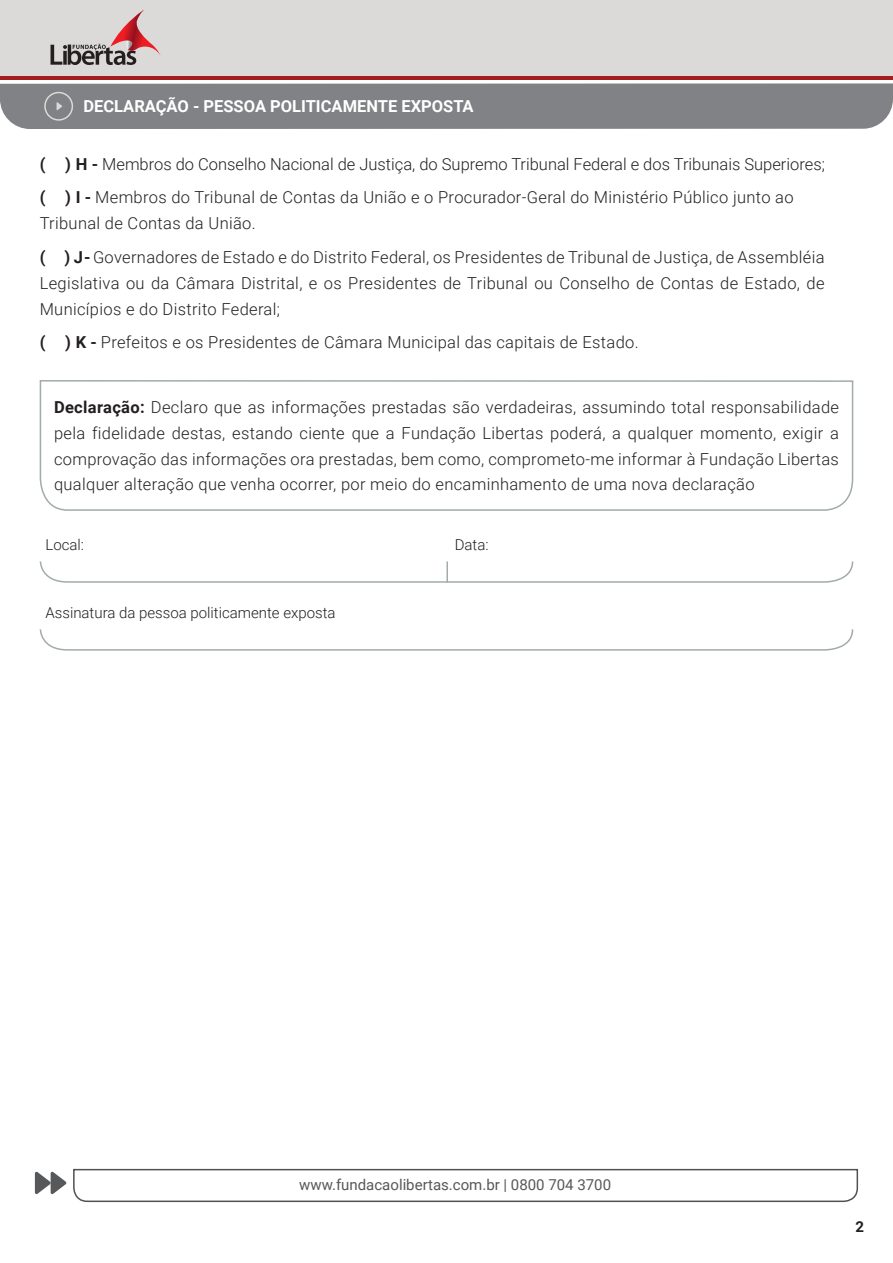
<style>
.page{position:relative;width:893px;height:1263px;background:#fff}
.page>*{position:absolute;margin:0;border:0;box-sizing:border-box;transform-origin:0 0}
.t1{font:300 16.5px/25.8px "Roboto";letter-spacing:.02em;color:#231f20;text-align:justify}
.t2{font:300 16.5px "Roboto";color:#231f20}
.t3{font:700 16.5px "Roboto";color:#fff}
.t4{font:300 15px "Roboto";color:#231f20}
.t5{font:15px "Roboto";color:#57585a}
.t6{font:700 15px "Roboto";color:#231f20}
.s1{font-weight:700}
</style>
<div class="page">
<div style="left:0;top:0;width:893px;height:76px;background:#dbdad8"></div>
<hr style="left:0;top:77px;width:893px;height:3px;background:#a41d20">
<svg style="left:51px;top:9px;width:109px;height:56px"></svg>
<svg style="left:35px;top:1168px;width:824px;height:35px"></svg>
<div style="left:0;top:83px;width:893px;height:46px;background:#808285"></div>
<svg style="left:39px;top:380px;width:815px;height:131px"></svg>
<svg style="left:39px;top:561px;width:815px;height:22px"></svg>
<hr style="left:446px;top:561px;width:2px;height:22px;background:#a2aaaa">
<svg style="left:39px;top:629px;width:815px;height:22px"></svg>
<p class="t3" style="left:83px;top:94px;width:392px">DECLARAÇÃO - PESSOA POLITICAMENTE EXPOSTA</p>
<p class="t2" style="left:40px;top:152px;width:787px"><span class="s1">( ) H -</span> Membros do Conselho Nacional de Justiça, do Supremo Tribunal Federal e dos Tribunais Superiores;</p>
<p class="t1" style="left:40px;top:184px;width:755px"><span class="s1">( ) I -</span> Membros do Tribunal de Contas da União e o Procurador-Geral do Ministério Público junto ao<br>Tribunal de Contas da União.</p>
<p class="t1" style="left:40px;top:244px;width:786px"><span class="s1">( ) J -</span> Governadores de Estado e do Distrito Federal, os Presidentes de Tribunal de Justiça, de Assembléia Legislativa ou da Câmara Distrital, e os Presidentes de Tribunal ou Conselho de Contas de Estado, de Municípios e do Distrito Federal;</p>
<p class="t1" style="left:40px;top:329px;width:600px"><span class="s1">( ) K -</span> Prefeitos e os Presidentes de Câmara Municipal das capitais de Estado.</p>
<p class="t1" style="left:54px;top:393px;width:786px"><span class="s1">Declaração:</span> Declaro que as informações prestadas são verdadeiras, assumindo total responsabilidade pela fidelidade destas, estando ciente que a Fundação Libertas poderá, a qualquer momento, exigir a comprovação das informações ora prestadas, bem como, comprometo-me informar à Fundação Libertas qualquer alteração que venha ocorrer, por meio do encaminhamento de uma nova declaração</p>
<p class="t4" style="left:45px;top:534px;width:40px">Local:</p>
<p class="t4" style="left:455px;top:534px;width:35px">Data:</p>
<p class="t4" style="left:45px;top:602px;width:292px">Assinatura da pessoa politicamente exposta</p>
<p class="t5" style="left:299px;top:1174px;width:313px">www.fundacaolibertas.com.br | 0800 704 3700</p>
<p class="t6" style="left:855px;top:1216px;width:10px">2</p>
</div>
